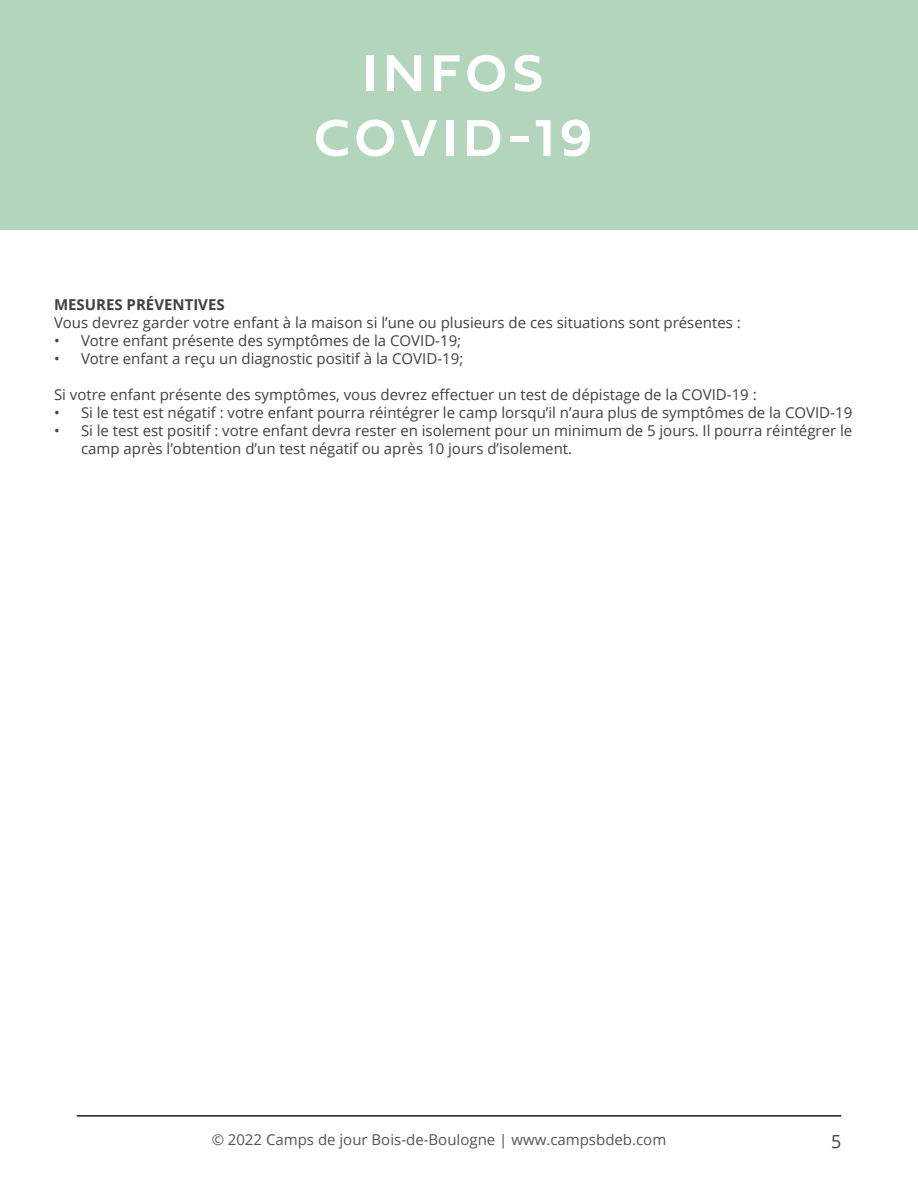
<style>
.page{position:relative;width:918px;height:1188px;background:#fff}
.page>*{position:absolute;margin:0;border:0;box-sizing:border-box;transform-origin:0 0}
.Header_-_Align_Left{font:54px/64.8px "Fieldwork Geo Demibold";letter-spacing:.1em;color:#fff;text-align:center}
.t1{font:18px "Open Sans";color:#414042}
.Body_Text{font:15px/18px "Open Sans";color:#414042}
.Body_Text-2{font:700 15px "Open Sans";color:#414042}
</style>
<div class="page">
<div style="left:0;top:0;width:918px;height:230px;background:#b3d5bb"></div>
<hr style="left:77px;top:1115px;width:764px;height:2px;background:#231f20">
<p class="Header_-_Align_Left" style="left:314px;top:39px;width:280px">INFOS<br>COVID-19</p>
<p class="Body_Text-2" style="left:54px;top:294px;width:172px">MESURES PRÉVENTIVES</p>
<p class="Body_Text" style="left:54px;top:313px;width:688px">Vous devrez garder votre enfant à la maison si l’une ou plusieurs de ces situations sont présentes :</p>
<p class="Body_Text" style="left:54px;top:331px;width:409px">• Votre enfant présente des symptômes de la COVID-19;</p>
<p class="Body_Text" style="left:54px;top:349px;width:411px">• Votre enfant a reçu un diagnostic positif à la COVID-19;</p>
<p class="Body_Text" style="left:54px;top:385px;width:704px">Si votre enfant présente des symptômes, vous devrez effectuer un test de dépistage de la COVID-19 :</p>
<p class="Body_Text" style="left:54px;top:403px;width:800px">• Si le test est négatif : votre enfant pourra réintégrer le camp lorsqu’il n’aura plus de symptômes de la COVID-19</p>
<p class="Body_Text" style="left:81px;top:421px;width:773px;text-indent:-27px">• Si le test est positif : votre enfant devra rester en isolement pour un minimum de 5 jours. Il pourra réintégrer le camp après l’obtention d’un test négatif ou après 10 jours d’isolement.</p>
<p class="Body_Text" style="left:211px;top:1131px;width:456px">© 2022 Camps de jour Bois-de-Boulogne | www.campsbdeb.com</p>
<p class="t1" style="left:831px;top:1129px;width:12px">5</p>
</div>
